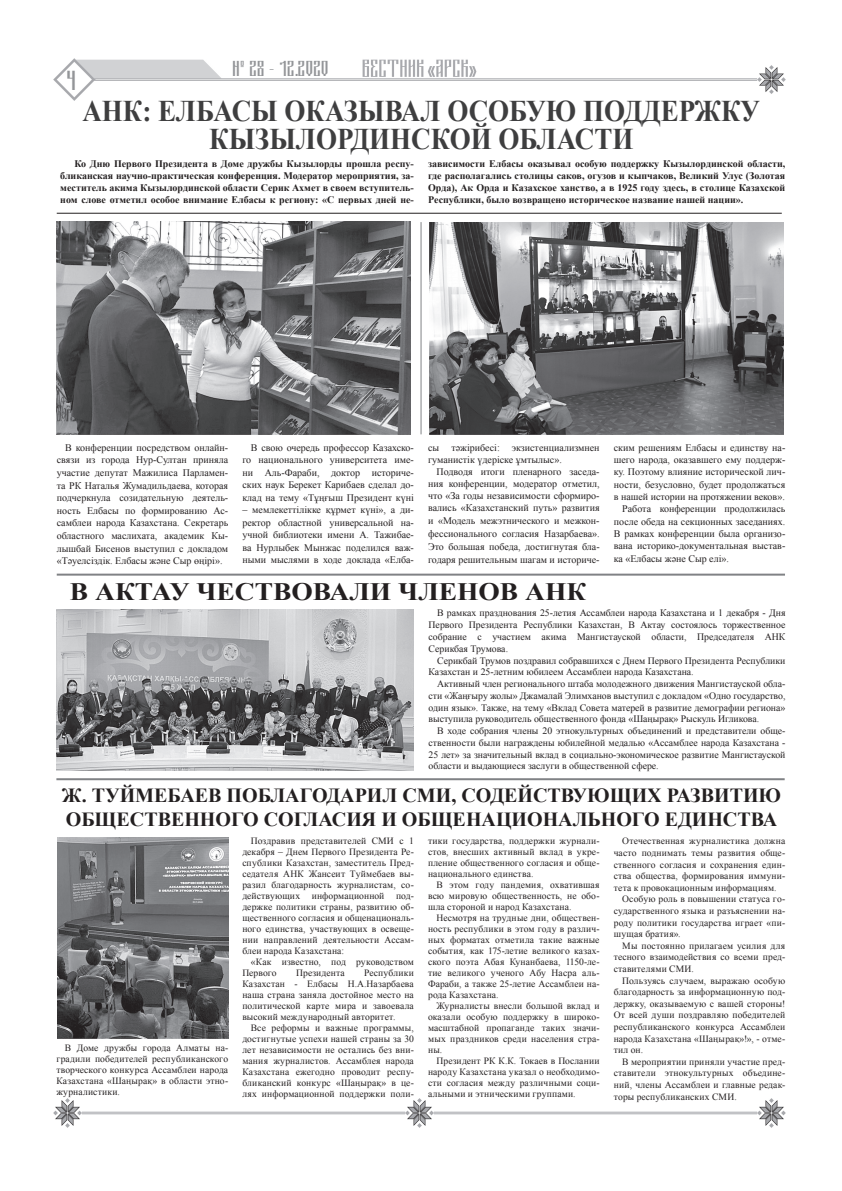
<style>
.page{position:relative;width:842px;height:1191px;background:#fff}
.page>*{position:absolute;margin:0;border:0;box-sizing:border-box;transform-origin:0 0}
.t1{font:700 30px/28px "Times New Roman";color:#3e3e3f;text-align:center;scale:.9 1}
.t2{font:28px "Tsarevich";color:#939598}
.t3{font:700 25px "Times New Roman";color:#231f20;scale:1.1 1}
.t4{font:22px "Tsarevich";color:#939598}
.t5{font:700 20px/24px "Times New Roman";color:#231f20}
.t6{font:10px/12.6px "Times New Roman";color:#231f20;text-align:justify}
.t7{font:700 10px/12px "Times New Roman";color:#231f20;text-align:justify}
.t8{font:9.8px/11.8px "Times New Roman";color:#231f20;text-align:justify}
.t9{font:9.6px/11px "Times New Roman";letter-spacing:.015em;color:#231f20;text-align:justify}
</style>
<div class="page">
<img style="left:53px;top:1098px;width:732px;height:29px">
<img style="left:53px;top:58px;width:732px;height:43px">
<hr style="left:57px;top:213px;width:725px;height:1px;background:#231f20">
<hr style="left:420px;top:222px;width:1px;height:212px;background:#808285">
<hr style="left:57px;top:573px;width:728px;height:2px;background:#808285">
<hr style="left:56px;top:778px;width:729px;height:2px;background:#808285">
<img style="left:56px;top:222px;width:355px;height:212px">
<img style="left:429px;top:222px;width:355px;height:212px">
<img style="left:57px;top:609px;width:357px;height:161px">
<img style="left:58px;top:837px;width:170px;height:201px">
<h2 class="t2" style="left:67px;top:67px;width:11px">4</h2>
<h3 class="t4" style="left:233px;top:58px;width:98px">№ 28 - 12.2020</h3>
<h1 class="t1" style="left:82px;top:96px;width:754px">АНК: Елбасы оказывал особую поддержку<br>Кызылординской области</h1>
<p class="t7" style="left:60px;top:157px;width:355px;text-indent:14px">Ко Дню Первого Президента в Доме дружбы Кызылорды прошла респу&shy;бликанская научно-практическая конференция. Модератор мероприятия, за&shy;меститель акима Кызылординской области Серик Ахмет в своем вступитель&shy;ном слове отметил особое внимание Елбасы к региону: «С первых дней не-</p>
<p class="t7" style="left:428px;top:157px;width:359px">зависимости Елбасы оказывал особую поддержку Кызылординской области, где располагались столицы саков, огузов и кыпчаков, Великий Улус (Золотая Орда), Ак Орда и Казахское ханство, а в 1925 году здесь, в столице Казахской Республики, было возвращено историческое название нашей нации».</p>
<p class="t6" style="left:57px;top:441px;width:173px;text-indent:9px">В конференции посредством онлайн&shy;связи из города Нур-Султан приняла участие депутат Мажилиса Парламен&shy;та РК Наталья Жумадильдаева, которая подчеркнула созидательную деятель&shy;ность Елбасы по формированию Ас&shy;самблеи народа Казахстана. Секретарь областного маслихата, академик Кы&shy;лышбай Бисенов выступил с докладом «Тәуелсіздік. Елбасы және Сыр өңірі».</p>
<p class="t6" style="left:242px;top:441px;width:173px;text-indent:8px">В свою очередь профессор Казахско&shy;го национального университета име&shy;ни Аль-Фараби, доктор историче&shy;ских наук Берекет Карибаев сделал до&shy;клад на тему «Тұңғыш Президент күні</p>
<p class="t6" style="left:242px;top:503px;width:173px">– мемлекеттілікке құрмет күні», а ди&shy;ректор областной универсальной на&shy;учной библиотеки имени А. Тажибае&shy;ва Нурлыбек Мынжас поделился важ&shy;ными мыслями в ходе доклада «Елба-</p>
<p class="t6" style="left:428px;top:441px;width:173px;line-height:12px">сы тәжірибесі: экзистенциализмнен гуманистік үдеріске ұмтылыс».</p>
<p class="t6" style="left:428px;top:465px;width:173px;text-indent:8px">Подводя итоги пленарного заседа&shy;ния конференции, модератор отметил, что «За годы независимости сформиро&shy;вались «Казахстанский путь» развития и «Модель межэтнического и межкон&shy;фессионального согласия Назарбаева».<br>Это большая победа, достигнутая бла&shy;годаря решительным шагам и историче-</p>
<h3 class="t3" style="left:70px;top:574px;width:471px">В Актау чествовали членов АНК</h3>
<p class="t6" style="left:614px;top:441px;width:173px">ским решениям Елбасы и единству на-</p>
<p class="t6" style="left:614px;top:453px;width:173px">шего народа, оказавшего ему поддерж-</p>
<p class="t6" style="left:614px;top:465px;width:173px">ку. Поэтому влияние исторической лич-</p>
<p class="t6" style="left:614px;top:478px;width:173px">ности, безусловно, будет продолжаться</p>
<p class="t6" style="left:614px;top:490px;width:173px">в нашей истории на протяжении веков».</p>
<p class="t6" style="left:622px;top:502px;width:164px">Работа конференции продолжилась</p>
<p class="t6" style="left:614px;top:515px;width:173px">после обеда на секционных заседаниях.</p>
<p class="t6" style="left:614px;top:527px;width:173px">В рамках конференции была организо-</p>
<p class="t6" style="left:614px;top:539px;width:173px">вана историко-документальная выстав-</p>
<p class="t6" style="left:614px;top:552px;width:117px">ка «Елбасы және Сыр елі».</p>
<p class="t8" style="left:429px;top:607px;width:358px;text-indent:9px">В рамках празднования 25-летия Ассамблеи народа Казахстана и 1 декабря - Дня Первого Президента Республики Казахстан, В Актау состоялось торжественное собрание с участием акима Мангистауской области, Председателя АНК Серикбая Трумова.</p>
<p class="t8" style="left:429px;top:654px;width:358px;text-indent:9px">Серикбай Трумов поздравил собравшихся с Днем Первого Президента Республики<br>Казахстан и 25-летним юбилеем Ассамблеи народа Казахстана.</p>
<p class="t8" style="left:429px;top:677px;width:358px;text-indent:9px">Активный член регионального штаба молодежного движения Мангистауской обла&shy;сти «Жаңғыру жолы» Джамалай Элимханов выступил с докладом «Одно государство, один язык». Также, на тему «Вклад Совета матерей в развитие демографии региона» выступила руководитель общественного фонда «Шаңырақ» Рыскуль Игликова.</p>
<p class="t8" style="left:429px;top:724px;width:358px;text-indent:9px">В ходе собрания члены 20 этнокультурных объединений и представители обще&shy;ственности были награждены юбилейной медалью «Ассамблее народа Казахстана - 25 лет» за значительный вклад в социально-экономическое развитие Мангистауской области и выдающиеся заслуги в общественной сфере.</p>
<h3 class="t5" style="left:62px;top:783px;width:358px">Ж. Туймебаев поблагодарил СМИ</h3>
<h3 class="t5" style="left:66px;top:783px;width:717px;text-indent:385px">, содействующих развитию общественного согласия и общенационального единства</h3>
<p class="t9" style="left:242px;top:835px;width:173px;text-indent:9px">Поздравив представителей СМИ с 1 декабря – Днем Первого Президента Ре&shy;спублики Казахстан, заместитель Пред&shy;седателя АНК Жансеит Туймебаев вы&shy;разил благодарность журналистам, со&shy;действующих информационной под&shy;держке политики страны, развитию об&shy;щественного согласия и общенациональ&shy;ного единства, участвующих в освеще&shy;нии направлений деятельности Ассам&shy;блеи народа Казахстана:</p>
<p class="t9" style="left:242px;top:956px;width:173px;text-indent:9px">«Как известно, под руководством<br>Первого</p>
<p class="t9" style="left:622px;top:835px;width:164px">Отечественная журналистика должна</p>
<p class="t9" style="left:614px;top:847px;width:173px">часто поднимать темы развития обще-</p>
<p class="t9" style="left:614px;top:858px;width:173px">ственного согласия и сохранения един-</p>
<p class="t9" style="left:614px;top:870px;width:173px">ства общества, формирования иммуни-</p>
<p class="t9" style="left:614px;top:882px;width:164px">тета к провокационным информациям.</p>
<p class="t9" style="left:622px;top:893px;width:164px">Особую роль в повышении статуса го-</p>
<p class="t9" style="left:614px;top:905px;width:173px">сударственного языка и разъяснении на-</p>
<p class="t9" style="left:614px;top:916px;width:173px">роду политики государства играет «пи-</p>
<p class="t9" style="left:614px;top:928px;width:68px">шущая братия».</p>
<p class="t9" style="left:622px;top:940px;width:164px">Мы постоянно прилагаем усилия для</p>
<p class="t9" style="left:614px;top:951px;width:173px">тесного взаимодействия со всеми пред-</p>
<p class="t9" style="left:614px;top:963px;width:82px">ставителями СМИ.</p>
<p class="t9" style="left:622px;top:974px;width:164px">Пользуясь случаем, выражаю особую</p>
<p class="t9" style="left:614px;top:986px;width:173px">благодарность за информационную под-</p>
<p class="t9" style="left:614px;top:998px;width:173px">держку, оказываемую с вашей стороны!</p>
<p class="t9" style="left:614px;top:1009px;width:173px">От всей души поздравляю победителей</p>
<p class="t9" style="left:614px;top:1021px;width:173px">республиканского конкурса Ассамблеи</p>
<p class="t9" style="left:614px;top:1032px;width:173px">народа Казахстана «Шаңырақ»!», - отме-</p>
<p class="t9" style="left:614px;top:1044px;width:31px">тил он.</p>
<p class="t9" style="left:622px;top:1055px;width:164px">В мероприятии приняли участие пред-</p>
<p class="t9" style="left:614px;top:1067px;width:173px">ставители этнокультурных объедине-</p>
<p class="t9" style="left:614px;top:1079px;width:173px">ний, члены Ассамблеи и главные редак-</p>
<p class="t9" style="left:614px;top:1090px;width:124px">торы республиканских СМИ.</p>
<p class="t9" style="left:428px;top:835px;width:173px">тики государства, поддержки журнали&shy;стов, внесших активный вклад в укре&shy;пление общественного согласия и обще&shy;национального единства.</p>
<p class="t9" style="left:428px;top:879px;width:173px;text-indent:9px">В этом году пандемия, охватившая всю мировую общественность, не обо&shy;шла стороной и народ Казахстана.</p>
<p class="t9" style="left:428px;top:912px;width:173px;text-indent:9px">Несмотря на трудные дни, обществен&shy;ность республики в этом году в различ&shy;ных форматах отметила такие важные события, как 175-летие великого казах&shy;ского поэта Абая Кунанбаева, 1150-ле&shy;тие великого ученого Абу Насра аль-Фараби, а также 25-летие Ассамблеи на&shy;рода Казахстана.</p>
<p class="t9" style="left:428px;top:1000px;width:173px;text-indent:9px">Журналисты внесли большой вклад и оказали особую поддержку в широко&shy;масштабной пропаганде таких значи&shy;мых праздников среди населения стра&shy;ны.</p>
<p class="t9" style="left:428px;top:1055px;width:173px;text-indent:9px">Президент РК К.К. Токаев в Послании народу Казахстана указал о необходимо&shy;сти согласия между различными соци&shy;альными и этническими группами.</p>
<p class="t9" style="left:242px;top:967px;width:173px;text-indent:122px">Республики Казахстан - Елбасы Н.А.Назарбаева наша страна заняла достойное место на политической карте мира и завоевала высокий международный авторитет.</p>
<p class="t9" style="left:242px;top:1022px;width:173px;text-indent:9px">Все реформы и важные программы, достигнутые успехи нашей страны за 30 лет независимости не остались без вни&shy;мания журналистов. Ассамблея народа Казахстана ежегодно проводит респу&shy;бликанский конкурс «Шаңырақ» в це&shy;лях информационной поддержки поли-</p>
<p class="t9" style="left:296px;top:967px;width:50px">Президента</p>
<p class="t9" style="left:56px;top:1042px;width:173px;text-indent:9px">В Доме дружбы города Алматы на&shy;градили победителей республиканского творческого конкурса Ассамблеи народа Казахстана «Шаңырақ» в области этно&shy;журналистики.</p>
</div>
